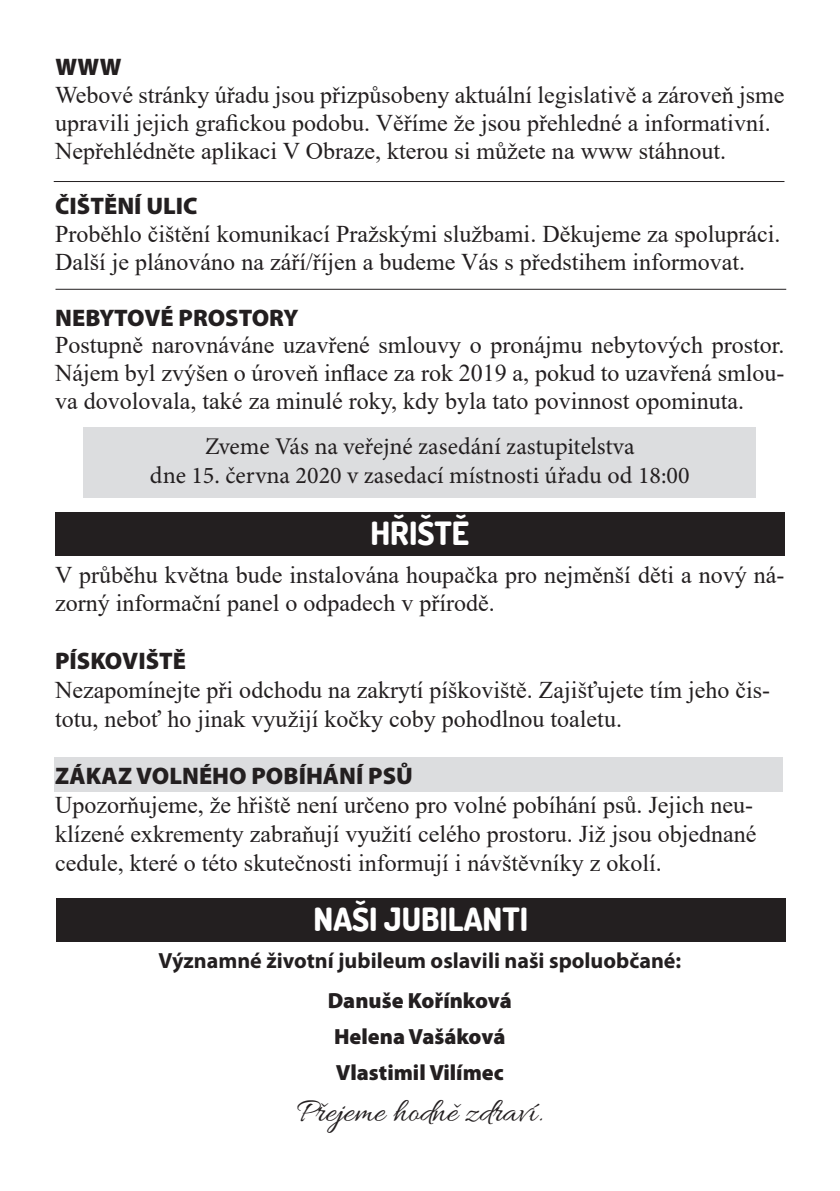
<style>
.page{position:relative;width:840px;height:1191px;background:#fff}
.page>*{position:absolute;margin:0;border:0;box-sizing:border-box;transform-origin:0 0}
.t1{font:34px "Allura";color:#231f20}
.t2{font:800 32px "Dosis";color:#fff}
.t3{font:24px/28.8px "Times New Roman";color:#231f20}
.t4{font:24px "Minion Pro";color:#231f20}
.t5{font:900 24px "Myriad Pro";color:#231f20}
.t6{font:700 22px "Myriad Pro";color:#231f20}
.t7{font:900 22px "Myriad Pro";color:#231f20}
</style>
<div class="page">
<div style="left:83px;top:427px;width:672px;height:71px;background:#dcdddf"></div>
<div style="left:54px;top:757px;width:728px;height:34px;background:#dcdddf"></div>
<div style="left:56px;top:898px;width:729px;height:44px;background:#231f20"></div>
<div style="left:55px;top:512px;width:729px;height:44px;background:#231f20"></div>
<hr style="left:55px;top:289px;width:730px;height:1px;background:#231f20">
<hr style="left:54px;top:181px;width:730px;height:1px;background:#231f20">
<p class="t5" style="left:55px;top:54px;width:68px">WWW</p>
<p class="t3" style="left:55px;top:80px;width:730px;line-height:27.8px">Webové stránky úřadu jsou přizpůsobeny aktuální legislativě a zároveň jsme upravili jejich grafickou podobu. Věříme že jsou přehledné a informativní.</p>
<p class="t3" style="left:55px;top:135px;width:672px">Nepřehlédněte aplikaci V Obraze, kterou si můžete na www stáhnout.</p>
<p class="t5" style="left:55px;top:193px;width:144px">ČIŠTĚNÍ ULIC</p>
<p class="t3" style="left:55px;top:219px;width:726px">Proběhlo čištění komunikací Pražskými službami. Děkujeme za spolupráci.</p>
<p class="t3" style="left:55px;top:247px;width:691px">Další je plánováno na září/říjen a budeme Vás s předstihem informovat.</p>
<p class="t5" style="left:55px;top:304px;width:245px">NEBYTOVÉ PROSTORY</p>
<p class="t3" style="left:55px;top:331px;width:730px;line-height:27.8px;text-align:justify">Postupně narovnáváne uzavřené smlouvy o pronájmu nebytových prostor.<br>Nájem byl zvýšen o úroveň inflace za rok 2019 a, pokud to uzavřená smlou&shy;va dovolovala, také za minulé roky, kdy byla tato povinnost opominuta.</p>
<p class="t4" style="left:205px;top:430px;width:431px">Zveme Vás na veřejné zasedání zastupitelstva</p>
<p class="t4" style="left:150px;top:459px;width:541px">dne 15. června 2020 v zasedací místnosti úřadu od 18:00</p>
<p class="t2" style="left:370px;top:513px;width:100px">HŘIŠTĚ</p>
<p class="t3" style="left:55px;top:559px;width:730px">V průběhu května bude instalována houpačka pro nejměnší děti a nový ná&shy;zorný informační panel o odpadech v přírodě.</p>
<p class="t5" style="left:55px;top:647px;width:132px">PÍSKOVIŠTĚ</p>
<p class="t3" style="left:55px;top:674px;width:716px">Nezapomínejte při odchodu na zakrytí píškoviště. Zajišťujete tím jeho čis&shy;totu, neboť ho jinak využijí kočky coby pohodlnou toaletu.</p>
<p class="t5" style="left:55px;top:762px;width:359px">ZÁKAZ VOLNÉHO POBÍHÁNÍ PSŮ</p>
<p class="t3" style="left:55px;top:790px;width:702px">Upozorňujeme, že hřiště není určeno pro volné pobíhání psů. Jejich neu&shy;klízené exkrementy zabraňují využití celého prostoru. Již jsou objednané cedule, které o této skutečnosti informují i návštěvníky z okolí.</p>
<p class="t2" style="left:313px;top:898px;width:216px">NAŠI JUBILANTI</p>
<p class="t6" style="left:158px;top:948px;width:524px">Významné životní jubileum oslavili naši spoluobčané:</p>
<p class="t7" style="left:327px;top:988px;width:186px">Danuše Kořínková</p>
<p class="t7" style="left:334px;top:1024px;width:173px">Helena Vašáková</p>
<p class="t7" style="left:336px;top:1060px;width:169px">Vlastimil Vilímec</p>
<p class="t1" style="left:296px;top:1093px;width:248px">Přejeme hodně zdraví.</p>
</div>
